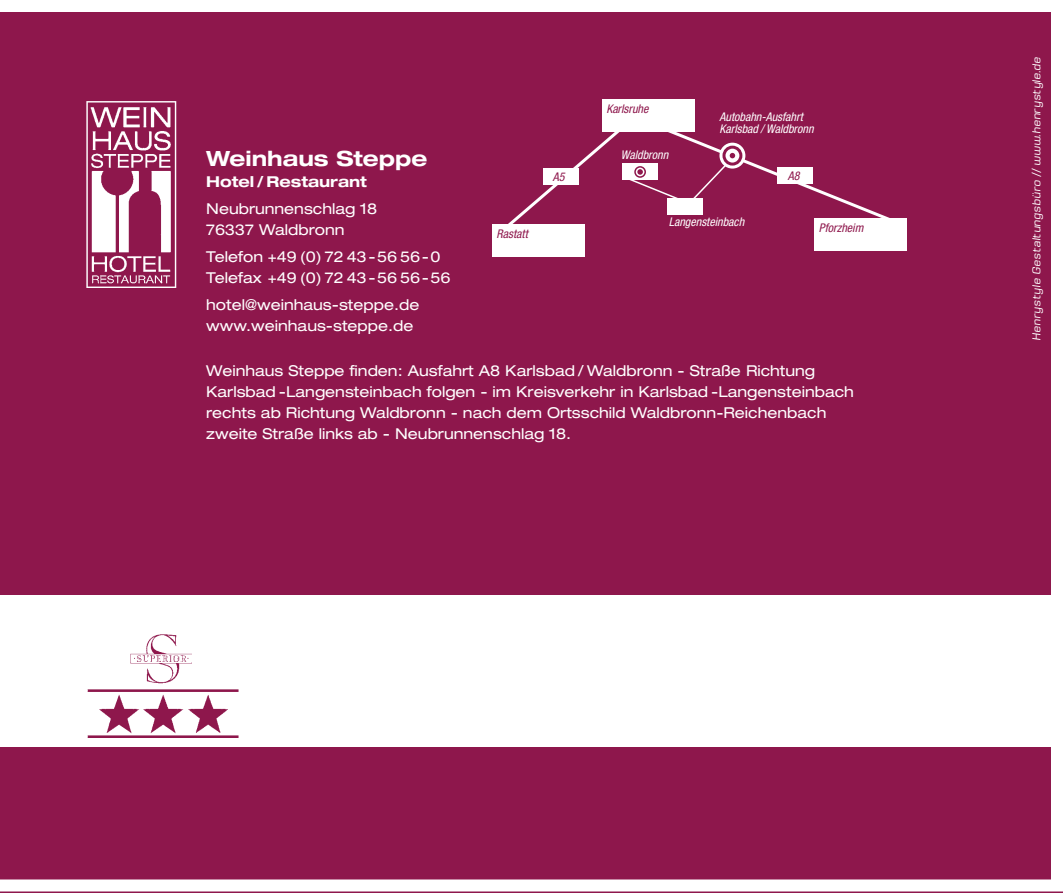
<style>
.page{position:relative;width:1063px;height:893px;background:#fff}
.page>*{position:absolute;margin:0;border:0;box-sizing:border-box;transform-origin:0 0}
.t1{font:700 expanded 21px "Helvetica Neue LT";color:#fff}
.t2{font:expanded 15px "Helvetica Neue LT";color:#fff}
.t3{font:700 expanded 15px "Helvetica Neue LT";color:#fff}
.t4{font:italic condensed 12px "Helvetica Neue LT";color:#fff}
.t5{font:italic 12px "House Gothic HG23 Text";color:#fff}
.t6{font:italic condensed 12px "Helvetica Neue LT";color:#8e174c}
</style>
<div class="page">
<div style="left:0;top:12px;width:1051px;height:868px;background:#8e174c"></div>
<div style="left:0;top:595px;width:1063px;height:152px;background:#fff"></div>
<img style="left:87px;top:690px;width:152px;height:48px">
<img style="left:131px;top:635px;width:61px;height:49px">
<div style="left:602px;top:99px;width:92px;height:33px;background:#fff"></div>
<div style="left:492px;top:224px;width:92px;height:33px;background:#fff"></div>
<div style="left:815px;top:219px;width:92px;height:32px;background:#fff"></div>
<svg style="left:503px;top:115px;width:403px;height:116px;background:#9f3a67"></svg>
<div style="left:634px;top:166px;width:12px;height:12px;border:2px solid #8e174c;border-radius:50%"></div>
<img style="left:86px;top:100px;width:91px;height:188px">
<p class="t6" style="left:606px;top:102px;width:44px">Karlsruhe</p>
<p class="t4" style="left:719px;top:110px;width:85px">Autobahn-Ausfahrt</p>
<p class="t4" style="left:719px;top:122px;width:96px">Karlsbad / Waldbronn</p>
<p class="t1" style="left:206px;top:145px;width:223px">Weinhaus Steppe</p>
<p class="t3" style="left:206px;top:172px;width:162px">Hotel / Restaurant</p>
<p class="t2" style="left:206px;top:199px;width:172px">Neubrunnenschlag 18</p>
<p class="t2" style="left:206px;top:220px;width:140px">76337 Waldbronn</p>
<p class="t2" style="left:206px;top:247px;width:236px">Telefon +49 (0) 72 43-56 56-0</p>
<p class="t2" style="left:206px;top:268px;width:246px">Telefax +49 (0) 72 43-56 56-56</p>
<p class="t2" style="left:206px;top:295px;width:215px">hotel@weinhaus-steppe.de</p>
<p class="t2" style="left:206px;top:316px;width:209px">www.weinhaus-steppe.de</p>
<p class="t2" style="left:206px;top:361px;width:610px">Weinhaus Steppe finden: Ausfahrt A8 Karlsbad / Waldbronn - Straße Richtung</p>
<p class="t2" style="left:206px;top:382px;width:649px">Karlsbad -Langensteinbach folgen - im Kreisverkehr in Karlsbad -Langensteinbach</p>
<p class="t2" style="left:206px;top:403px;width:622px">rechts ab Richtung Waldbronn - nach dem Ortsschild Waldbronn-Reichenbach</p>
<p class="t2" style="left:206px;top:424px;width:366px">zweite Straße links ab - Neubrunnenschlag 18.</p>
<p class="t4" style="left:621px;top:148px;width:49px">Waldbronn</p>
<p class="t6" style="left:553px;top:170px;width:13px">A5</p>
<p class="t6" style="left:788px;top:169px;width:13px">A8</p>
<p class="t4" style="left:669px;top:215px;width:77px">Langensteinbach</p>
<p class="t6" style="left:819px;top:221px;width:46px">Pforzheim</p>
<p class="t6" style="left:497px;top:227px;width:33px">Rastatt</p>
<p class="t5" style="left:1030px;top:341px;width:285px;rotate:-90deg">Henrystyle Gestaltungsbüro // www.henrystyle.de</p>
</div>
